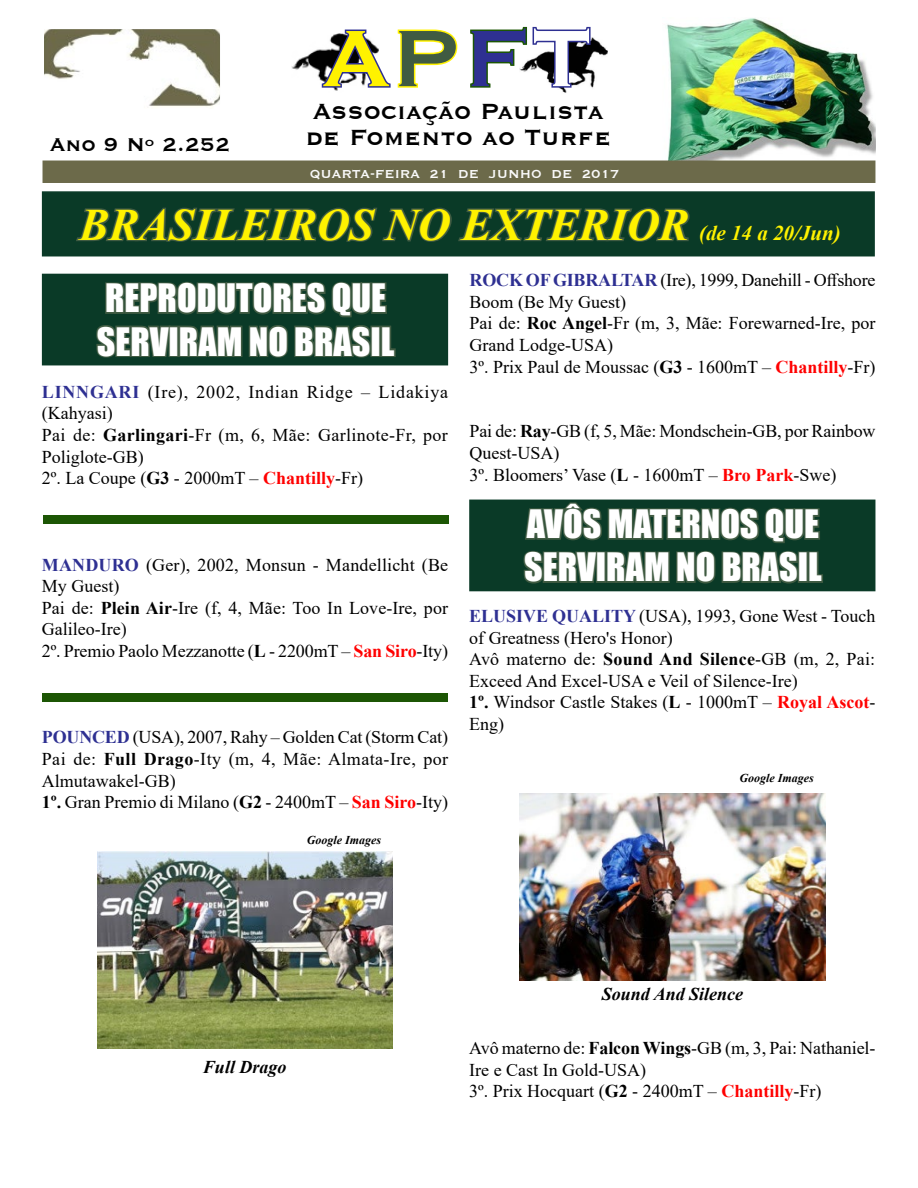
<style>
.page{position:relative;width:918px;height:1188px;background:#fff}
.page>*{position:absolute;margin:0;border:0;box-sizing:border-box;transform-origin:0 0}
.t1{font:700 105px "Copperplate Gothic BT";color:#fff200}
.t2{font:italic 700 45px "Times New Roman";color:#fff200}
.t3{font:36px/43.2px "Impact";color:#fff}
.t4{font:700 28.5px "Copperplate Gothic BT";color:#000}
.t5{font:700 24px "Copperplate Gothic BT";color:#000}
.t6{font:18px/21.6px "Times New Roman";color:#000}
.t7{font:18px/21.6px "Times New Roman";letter-spacing:.02em;color:#000}
.t8{font:italic 700 18px "Times New Roman";color:#000}
.t9{font:700 15px "Copperplate Gothic BT";color:#fafafa}
.t10{font:italic 700 12px "Times New Roman";color:#000}
.s1{color:#405b42}
.s2{color:#2e3092}
.s3{color:#fff}
.s4{font-size:21px}
.s5{font-weight:700;color:#2e3092}
.s6{font-weight:700}
.s7{font-weight:700;color:#f00}
</style>
<div class="page">
<div style="left:42px;top:191px;width:833px;height:65px;background:#0a3a27;border:2px solid #0a3a27"></div>
<svg style="left:76px;top:207px;width:614px;height:35px"></svg>
<img style="left:662px;top:18px;width:213px;height:143px">
<img style="left:561px;top:37px;width:47px;height:56px">
<img style="left:292px;top:49px;width:46px;height:42px">
<svg style="left:320px;top:29px;width:138px;height:60px"></svg>
<svg style="left:470px;top:26px;width:122px;height:63px"></svg>
<img style="left:46px;top:31px;width:173px;height:76px">
<div style="left:43px;top:28px;width:179px;height:84px;border:2px solid #fff"></div>
<div style="left:43px;top:161px;width:832px;height:22px;background:#6c6a4a"></div>
<div style="left:43px;top:515px;width:406px;height:9px;background:#1c5604"></div>
<div style="left:42px;top:274px;width:406px;height:91px;background:#0a3a27"></div>
<svg style="left:94px;top:282px;width:303px;height:84px"></svg>
<img style="left:98px;top:852px;width:295px;height:197px">
<div style="left:42px;top:693px;width:406px;height:9px;background:#1c5604"></div>
<div style="left:469px;top:500px;width:406px;height:91px;background:#0a3a27"></div>
<svg style="left:521px;top:499px;width:304px;height:93px"></svg>
<img style="left:519px;top:794px;width:307px;height:186px">
<h1 class="t1" style="left:323px;top:1px;width:272px">A<span class="s1">P</span><span class="s2">F</span><span class="s3">T</span></h1>
<h3 class="t4" style="left:313px;top:96px;width:292px">Associação Paulista</h3>
<h3 class="t5" style="left:50px;top:131px;width:181px">Ano 9 Nº 2.252</h3>
<h3 class="t4" style="left:305px;top:121px;width:307px">de Fomento ao Turfe</h3>
<p class="t9" style="left:310px;top:166px;width:311px">QUARTA-FEIRA 21 DE JUNHO DE 2017</p>
<h2 class="t2" style="left:79px;top:193px;width:763px">BRASILEIROS NO EXTERIOR <span class="s4">(de 14 a 20/Jun)</span></h2>
<h3 class="t3" style="left:97px;top:276px;width:299px">REPRODUTORES QUE<br>SERVIRAM NO BRASIL</h3>
<p class="t7" style="left:42px;top:380px;width:408px"><span class="s5">LINNGARI</span> (Ire), 2002, Indian Ridge – Lidakiya (Kahyasi)<br>Pai de: <span class="s6">Garlingari</span>-Fr (m, 6, Mãe: Garlinote-Fr, por<br>Poliglote-GB)<br>2º. La Coupe (<span class="s6">G3</span> - 2000mT – <span class="s7">Chantilly</span>-Fr)</p>
<p class="t6" style="left:42px;top:553px;width:408px"><span class="s5">MANDURO</span> (Ger), 2002, Monsun - Mandellicht (Be My Guest)<br>Pai de: <span class="s6">Plein Air</span>-Ire (f, 4, Mãe: Too In Love-Ire, por Galileo-Ire)<br>2º. Premio Paolo Mezzanotte (<span class="s6">L</span> - 2200mT – <span class="s7">San Siro</span>-Ity)</p>
<p class="t6" style="left:42px;top:726px;width:408px"><span class="s5">POUNCED</span> (USA), 2007, Rahy – Golden Cat (Storm Cat)<br>Pai de: <span class="s6">Full Drago</span>-Ity (m, 4, Mãe: Almata-Ire, por Almutawakel-GB)<br><span class="s6">1º.</span> Gran Premio di Milano (<span class="s6">G2</span> - 2400mT – <span class="s7">San Siro</span>-Ity)</p>
<p class="t10" style="left:307px;top:832px;width:76px">Google Images</p>
<p class="t6" style="left:470px;top:269px;width:407px"><span class="s5">ROCK OF GIBRALTAR</span> (Ire), 1999, Danehill - Offshore Boom (Be My Guest)<br>Pai de: <span class="s6">Roc Angel</span>-Fr (m, 3, Mãe: Forewarned-Ire, por Grand Lodge-USA)<br>3º. Prix Paul de Moussac (<span class="s6">G3</span> - 1600mT – <span class="s7">Chantilly</span>-Fr)</p>
<p class="t6" style="left:470px;top:420px;width:407px">Pai de: <span class="s6">Ray</span>-GB (f, 5, Mãe: Mondschein-GB, por Rainbow<br>Quest-USA)<br>3º. Bloomers’ Vase (<span class="s6">L</span> - 1600mT – <span class="s7">Bro Park</span>-Swe)</p>
<h3 class="t3" style="left:524px;top:502px;width:299px">AVÔS MATERNOS QUE<br>SERVIRAM NO BRASIL</h3>
<p class="t6" style="left:469px;top:605px;width:408px"><span class="s5">ELUSIVE QUALITY</span> (USA), 1993, Gone West - Touch of Greatness (Hero's Honor)<br>Avô materno de: <span class="s6">Sound And Silence</span>-GB (m, 2, Pai:<br>Exceed And Excel-USA e Veil of Silence-Ire)<br><span class="s6">1º.</span> Windsor Castle Stakes (<span class="s6">L</span> - 1000mT – <span class="s7">Royal Ascot</span>-Eng)</p>
<p class="t10" style="left:740px;top:770px;width:76px">Google Images</p>
<p class="t8" style="left:203px;top:1054px;width:85px">Full Drago</p>
<p class="t8" style="left:602px;top:982px;width:143px">Sound And Silence</p>
<p class="t6" style="left:469px;top:1037px;width:408px">Avô materno de: <span class="s6">Falcon Wings</span>-GB (m, 3, Pai: Nathaniel-<br>Ire e Cast In Gold-USA)<br>3º. Prix Hocquart (<span class="s6">G2</span> - 2400mT – <span class="s7">Chantilly</span>-Fr)</p>
</div>
